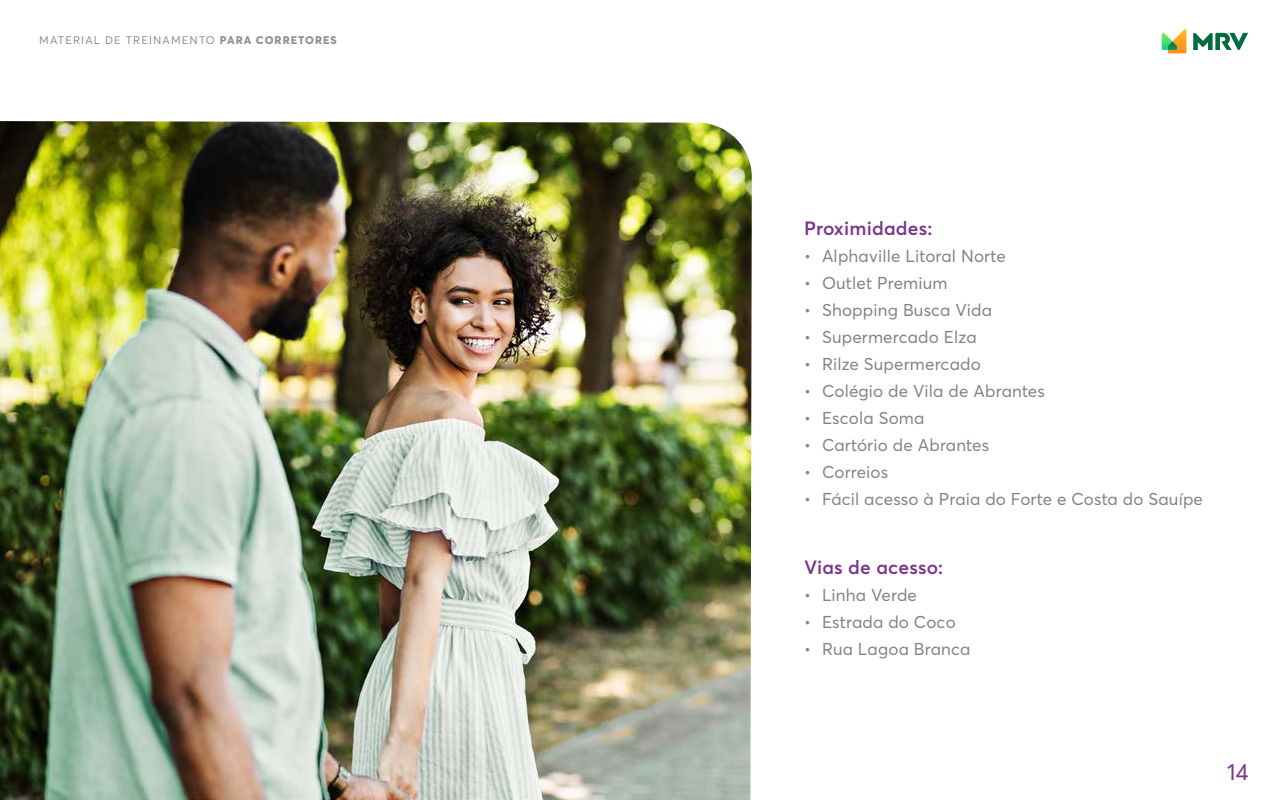
<style>
.page{position:relative;width:1280px;height:800px;background:#fff}
.page>*{position:absolute;margin:0;border:0;box-sizing:border-box;transform-origin:0 0}
.t1{font:23px "Averta Std";color:#78368c}
.t2{font:600 19px "Averta Std";letter-spacing:.01em;color:#78368c}
.t3{font:17px "Averta Std";letter-spacing:.01em;color:#838383}
.t4{font:11px "Averta Std";letter-spacing:.105em;color:#909090}
.s1{font-weight:800}
</style>
<div class="page">
<svg style="left:1193px;top:33px;width:55px;height:17px"></svg>
<svg style="left:1162px;top:29px;width:24px;height:24px"></svg>
<img style="left:0;top:121px;width:752px;height:679px">
<p class="t4" style="left:39px;top:32px;width:299px">MATERIAL DE TREINAMENTO <span class="s1">PARA CORRETORES</span></p>
<p class="t2" style="left:804px;top:215px;width:130px">Proximidades:</p>
<p class="t3" style="left:804px;top:244px;width:203px">• Alphaville Litoral Norte</p>
<p class="t3" style="left:804px;top:271px;width:145px">• Outlet Premium</p>
<p class="t3" style="left:804px;top:298px;width:190px">• Shopping Busca Vida</p>
<p class="t3" style="left:804px;top:325px;width:174px">• Supermercado Elza</p>
<p class="t3" style="left:804px;top:352px;width:178px">• Rilze Supermercado</p>
<p class="t3" style="left:804px;top:379px;width:242px">• Colégio de Vila de Abrantes</p>
<p class="t3" style="left:804px;top:406px;width:122px">• Escola Soma</p>
<p class="t3" style="left:804px;top:433px;width:187px">• Cartório de Abrantes</p>
<p class="t3" style="left:804px;top:460px;width:86px">• Correios</p>
<p class="t3" style="left:804px;top:487px;width:401px">• Fácil acesso à Praia do Forte e Costa do Sauípe</p>
<p class="t2" style="left:804px;top:554px;width:141px">Vias de acesso:</p>
<p class="t3" style="left:804px;top:583px;width:115px">• Linha Verde</p>
<p class="t3" style="left:804px;top:610px;width:153px">• Estrada do Coco</p>
<p class="t3" style="left:804px;top:637px;width:168px">• Rua Lagoa Branca</p>
<h1 class="t1" style="left:1227px;top:757px;width:23px">14</h1>
</div>
